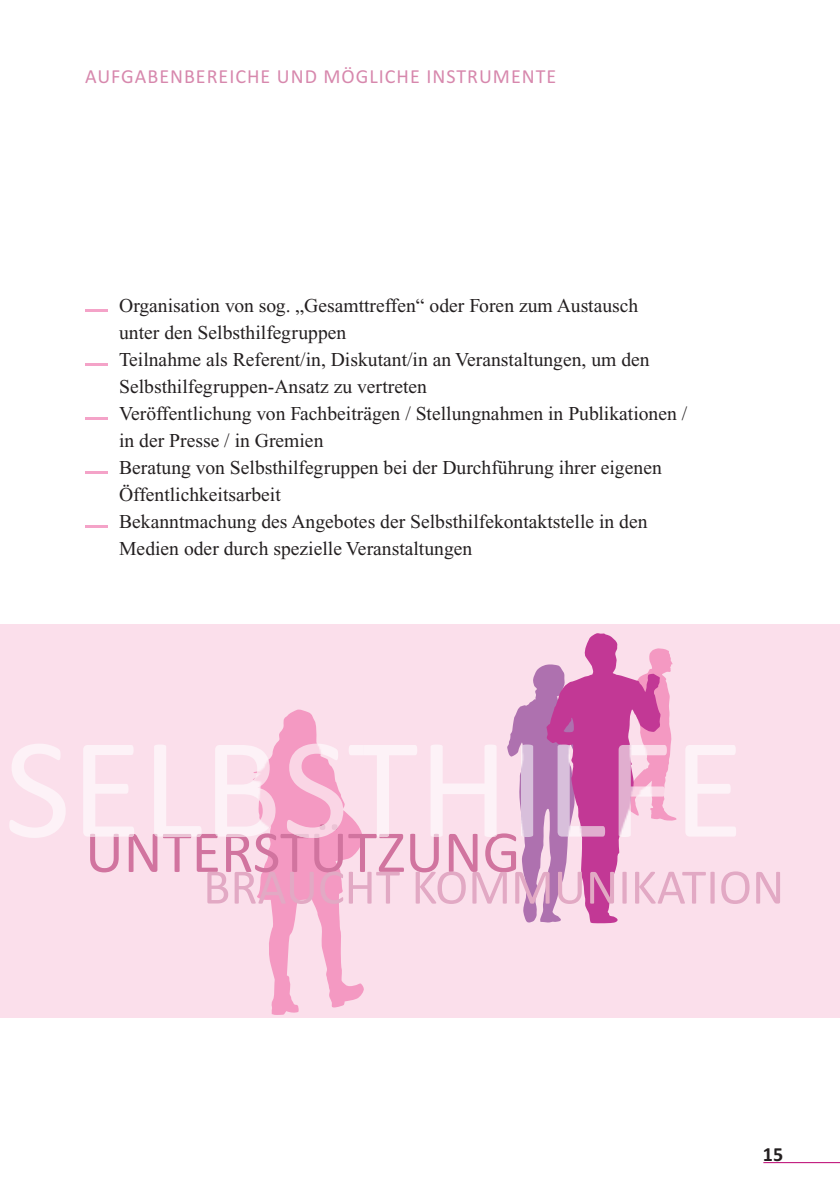
<style>
.page{position:relative;width:840px;height:1191px;background:#fff}
.page>*{position:absolute;margin:0;border:0;box-sizing:border-box;transform-origin:0 0}
.t1{font:60px "Calibri";color:#d1749f}
.t2{font:50px "Calibri";color:#e2a9c4}
.t3{font:20px "Calibri";letter-spacing:.05em;color:#d788ad}
.t4{font:700 20px "Calibri";color:#231f20}
.t5{font:19.6px/27px "Times New Roman";color:#231f20}
</style>
<div class="page">
<hr style="left:85px;top:309px;width:23px;height:3px;background:#f4a3c8">
<hr style="left:85px;top:363px;width:23px;height:3px;background:#f4a3c8">
<hr style="left:85px;top:417px;width:23px;height:3px;background:#f4a3c8">
<hr style="left:85px;top:471px;width:23px;height:3px;background:#f4a3c8">
<hr style="left:85px;top:525px;width:23px;height:3px;background:#f4a3c8">
<hr style="left:763px;top:1162px;width:76px;height:1px;background:#ba0170">
<div style="left:0;top:624px;width:839px;height:393px;background:#fbdfeb"></div>
<svg style="left:507px;top:633px;width:169px;height:290px"></svg>
<img style="left:9px;top:744px;width:81px;height:94px">
<img style="left:520px;top:744px;width:146px;height:93px">
<svg style="left:90px;top:709px;width:406px;height:306px"></svg>
<p class="t3" style="left:85px;top:64px;width:472px">AUFGABENBEREICHE UND MÖGLICHE INSTRUMENTE</p>
<p class="t5" style="left:119px;top:293px;width:569px">Organisation von sog. „Gesamttreffen“ oder Foren zum Austausch<br>unter den Selbsthilfegruppen<br>Teilnahme als Referent/in, Diskutant/in an Veranstaltungen, um den Selbsthilfegruppen-Ansatz zu vertreten<br>Veröffentlichung von Fachbeiträgen / Stellungnahmen in Publikationen / in der Presse / in Gremien<br>Beratung von Selbsthilfegruppen bei der Durchführung ihrer eigenen Öffentlichkeitsarbeit<br>Bekanntmachung des Angebotes der Selbsthilfekontaktstelle in den Medien oder durch spezielle Veranstaltungen</p>
<h1 class="t1" style="left:85px;top:816px;width:436px">UNTERSTÜTZUNG</h1>
<h2 class="t2" style="left:203px;top:857px;width:582px">BRAUCHT KOMMUNIKATION</h2>
<p class="t4" style="left:762px;top:1142px;width:22px">15</p>
</div>
